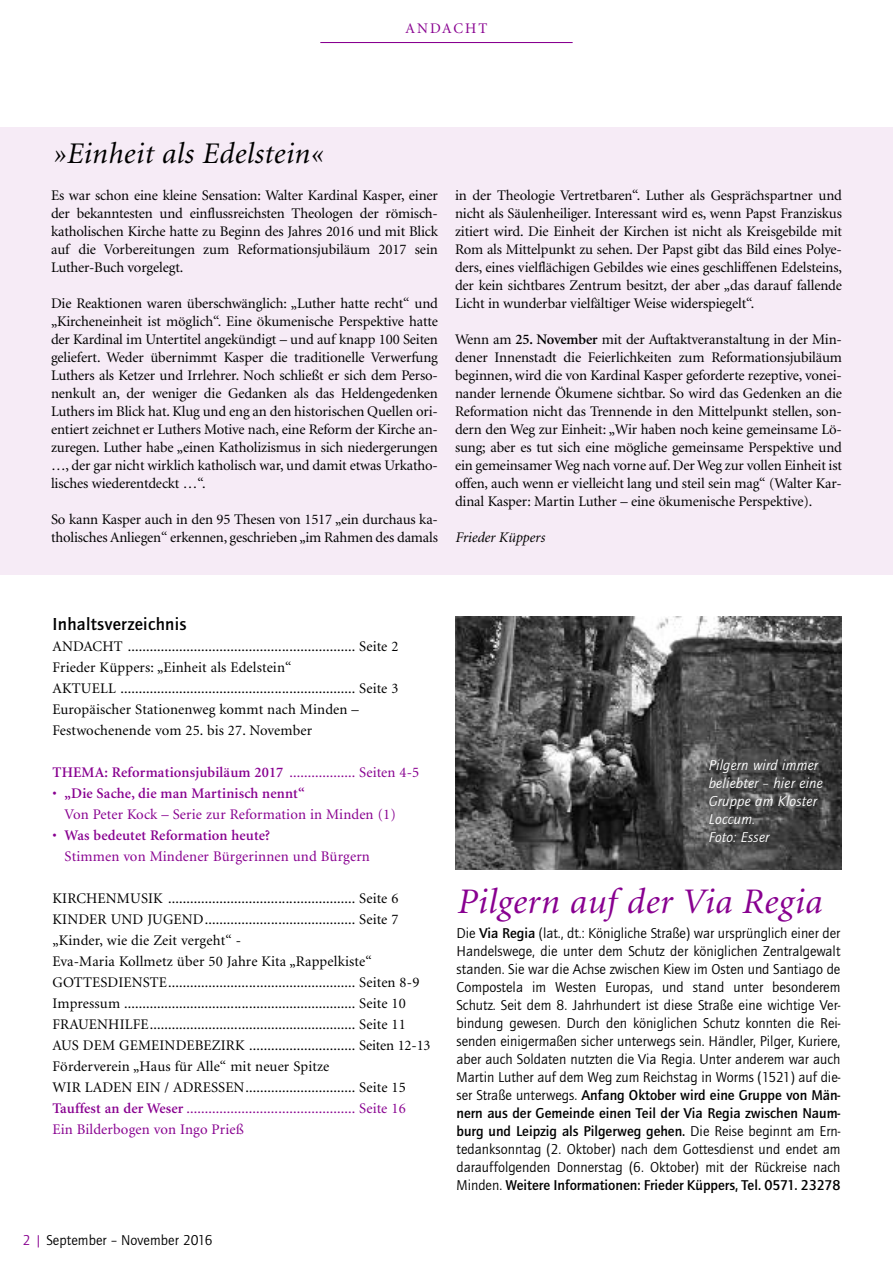
<style>
.page{position:relative;width:893px;height:1263px;background:#fff}
.page>*{position:absolute;margin:0;border:0;box-sizing:border-box;transform-origin:0 0}
.t1{font:italic 36px "Minion";letter-spacing:.015em;color:#880090}
.t2{font:italic 30px "Minion";letter-spacing:.015em;color:#000}
.t3{font:700 18px "Quay Itc T";letter-spacing:.015em;color:#000}
.t4{font:14.7px/18px "Minion";color:#000;text-align:justify}
.t5{font:14.7px/18px "Quay Itc T";color:#000;text-align:justify}
.t6{font:14.7px/21px "Minion";letter-spacing:.01em;color:#880090}
.t7{font:italic 14.7px/18px "Quay Itc T";letter-spacing:.015em;color:#fff}
.t8{font:600 14.7px "Minion";letter-spacing:.01em;color:#880090}
.t9{font:italic 14.7px "Minion";letter-spacing:-.01em;color:#000}
.t10{font:14.7px "Minion";letter-spacing:.145em;color:#880090}
.s1{font-weight:600}
.s2{font-weight:400}
.s3{font-weight:600;color:#880090}
.s4{color:#880090}
.s5{font-weight:700}
</style>
<div class="page">
<div style="left:0;top:128px;width:892px;height:447px;background:#f6ebf6"></div>
<hr style="left:320px;top:42px;width:253px;height:1px;background:#880090">
<img style="left:455px;top:617px;width:387px;height:253px">
<p class="t10" style="left:405px;top:23px;width:84px">ANDACHT</p>
<h2 class="t2" style="left:53px;top:141px;width:272px">»Einheit als Edelstein«</h2>
<p class="t4" style="left:51px;top:187px;width:388px">Es war schon eine kleine Sensation: Walter Kardinal Kasper, einer der bekanntesten und einflussreichsten Theologen der römisch&shy;katholischen Kirche hatte zu Beginn des Jahres 2016 und mit Blick auf die Vorbereitungen zum Reformationsjubiläum 2017 sein Luther-Buch vorgelegt.</p>
<p class="t4" style="left:51px;top:295px;width:388px">Die Reaktionen waren überschwänglich: „Luther hatte recht“ und „Kircheneinheit ist möglich“. Eine ökumenische Perspektive hatte der Kardinal im Untertitel angekündigt – und auf knapp 100 Seiten geliefert. Weder übernimmt Kasper die traditionelle Verwerfung Luthers als Ketzer und Irrlehrer. Noch schließt er sich dem Perso&shy;nenkult an, der weniger die Gedanken als das Heldengedenken Luthers im Blick hat. Klug und eng an den historischen Quellen ori&shy;entiert zeichnet er Luthers Motive nach, eine Reform der Kirche an&shy;zuregen. Luther habe „einen Katholizismus in sich niedergerungen …, der gar nicht wirklich katholisch war, und damit etwas Urkatho&shy;lisches wiederentdeckt …“.</p>
<p class="t4" style="left:51px;top:511px;width:388px">So kann Kasper auch in den 95 Thesen von 1517 „ein durchaus ka&shy;tholisches Anliegen“ erkennen, geschrieben„im Rahmen des damals</p>
<p class="t4" style="left:455px;top:187px;width:388px">in der Theologie Vertretbaren“. Luther als Gesprächspartner und nicht als Säulenheiliger. Interessant wird es, wenn Papst Franziskus zitiert wird. Die Einheit der Kirchen ist nicht als Kreisgebilde mit Rom als Mittelpunkt zu sehen. Der Papst gibt das Bild eines Polye&shy;ders, eines vielflächigen Gebildes wie eines geschliffenen Edelsteins, der kein sichtbares Zentrum besitzt, der aber „das darauf fallende Licht in wunderbar vielfältiger Weise widerspiegelt“.</p>
<p class="t4" style="left:455px;top:331px;width:388px">Wenn am <span class="s1">25. November</span> mit der Auftaktveranstaltung in der Min&shy;dener Innenstadt die Feierlichkeiten zum Reformationsjubiläum beginnen, wird die von Kardinal Kasper geforderte rezeptive, vonei&shy;nander lernende Ökumene sichtbar. So wird das Gedenken an die Reformation nicht das Trennende in den Mittelpunkt stellen, son&shy;dern den Weg zur Einheit: „Wir haben noch keine gemeinsame Lö&shy;sung; aber es tut sich eine mögliche gemeinsame Perspektive und ein gemeinsamer Weg nach vorne auf. Der Weg zur vollen Einheit ist offen, auch wenn er vielleicht lang und steil sein mag“ (Walter Kar&shy;dinal Kasper: Martin Luther – eine ökumenische Perspektive).</p>
<p class="t9" style="left:455px;top:531px;width:91px">Frieder Küppers</p>
<p class="t3" style="left:53px;top:613px;width:136px">Inhaltsverzeichnis</p>
<p class="t4" style="left:53px;top:637px;width:347px;line-height:21px;text-align:left">ANDACHT .............................................................. Seite 2<br>Frieder Küppers: „Einheit als Edelstein“<br>AKTUELL ................................................................ Seite 3<br>Europäischer Stationenweg kommt nach Minden – Festwochenende vom 25. bis 27. November</p>
<p class="t8" style="left:53px;top:767px;width:368px">THEMA: Reformationsjubiläum 2017 <span class="s2">.................. Seiten 4-5</span></p>
<p class="t6" style="left:65px;top:784px;width:333px;text-indent:-12px">• <span class="s1">„Die Sache, die man Martinisch nennt“<br></span>Von Peter Kock – Serie zur Reformation in Minden (1)</p>
<p class="t6" style="left:65px;top:826px;width:307px;text-indent:-12px">• <span class="s1">Was bedeutet Reformation heute?<br></span>Stimmen von Mindener Bürgerinnen und Bürgern</p>
<p class="t4" style="left:53px;top:889px;width:380px;line-height:21px;text-align:left">KIRCHENMUSIK ................................................... Seite 6<br>KINDER UND JUGEND......................................... Seite 7 „Kinder, wie die Zeit vergeht“ -<br>Eva-Maria Kollmetz über 50 Jahre Kita „Rappelkiste“ GOTTESDIENSTE................................................... Seiten 8-9<br>Impressum ............................................................... Seite 10<br>FRAUENHILFE........................................................ Seite 11<br>AUS DEM GEMEINDEBEZIRK ............................. Seiten 12-13<br>Förderverein „Haus für Alle“ mit neuer Spitze<br>WIR LADEN EIN / ADRESSEN.............................. Seite 15<br><span class="s3">Tauffest an der Weser</span> <span class="s4">.............................................. Seite 16<br>Ein Bilderbogen von Ingo Prieß</span></p>
<p class="t5" style="left:23px;top:1230px;width:191px"><span class="s4">2 |</span> September – November 2016</p>
<p class="t7" style="left:709px;top:756px;width:115px">Pilgern wird immer beliebter – hier eine<br>Gruppe am Kloster<br>Loccum.<br>Foto: Esser</p>
<h1 class="t1" style="left:456px;top:887px;width:366px">Pilgern auf der Via Regia</h1>
<p class="t5" style="left:456px;top:923px;width:385px">Die <span class="s5">Via Regia</span> (lat., dt.: Königliche Straße) war ursprünglich einer der Handelswege, die unter dem Schutz der königlichen Zentralgewalt standen. Sie war die Achse zwischen Kiew im Osten und Santiago de Compostela im Westen Europas, und stand unter besonderem Schutz. Seit dem 8. Jahrhundert ist diese Straße eine wichtige Ver&shy;bindung gewesen. Durch den königlichen Schutz konnten die Rei&shy;senden einigermaßen sicher unterwegs sein. Händler, Pilger, Kuriere, aber auch Soldaten nutzten die Via Regia. Unter anderem war auch Martin Luther auf dem Weg zum Reichstag in Worms (1521) auf die&shy;ser Straße unterwegs. <span class="s5">Anfang Oktober wird eine Gruppe von Män&shy;nern aus der Gemeinde einen Teil der Via Regia zwischen Naum&shy;burg und Leipzig als Pilgerweg gehen.</span> Die Reise beginnt am Ern&shy;tedanksonntag (2. Oktober) nach dem Gottesdienst und endet am darauffolgenden Donnerstag (6. Oktober) mit der Rückreise nach Minden. <span class="s5">Weitere Informationen: Frieder Küppers, Tel. 0571. 23278</span></p>
</div>
